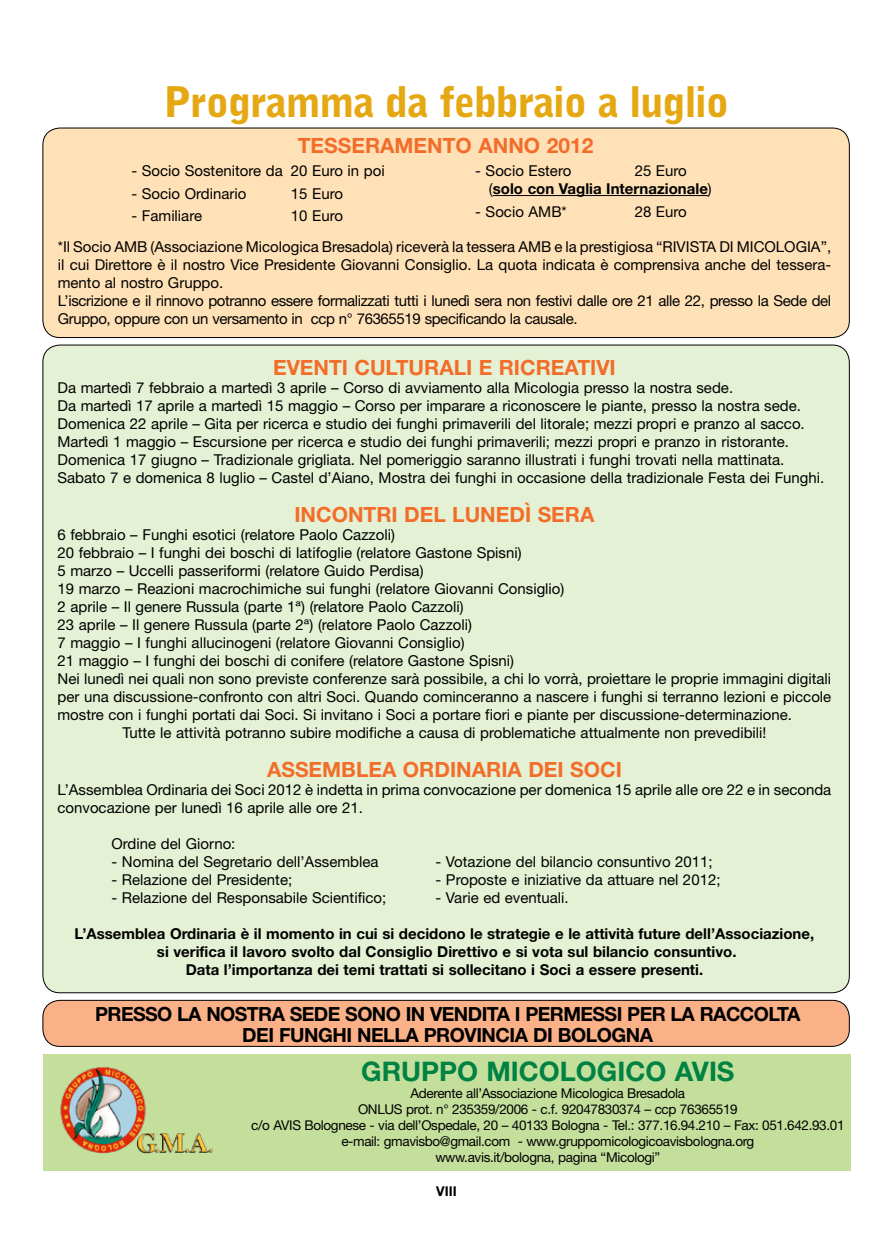
<style>
.page{position:relative;width:893px;height:1234px;background:#fff}
.page>*{position:absolute;margin:0;border:0;box-sizing:border-box;transform-origin:0 0}
.t1{font:900 42px "Bell Gothic";letter-spacing:-.025em;color:#e5a812}
.t2{font:700 27px "Helvetica Neue";color:#008242}
.t3{font:700 21px "Helvetica Neue";color:#f36d2a}
.t4{font:700 19.5px/21px "Helvetica Neue";letter-spacing:-.03em;color:#000;text-align:center}
.t5{font:15px/18px "Helvetica Neue";color:#000}
.t6{font:700 15px/18px "Helvetica Neue";color:#000}
.t7{font:13.5px/16.2px "Helvetica Neue";letter-spacing:-.025em;color:#000;text-align:center}
.t8{font:700 13.5px "Helvetica Neue";color:#000}
.s1{font-weight:400}
</style>
<div class="page">
<div style="left:43px;top:1053px;width:807px;height:116px;background:#c4df9b"></div>
<div style="left:43px;top:1000px;width:806px;height:46px;background:#fab187;border-radius:17px"></div>
<div style="left:43px;top:999px;width:807px;height:47px;border:1px solid #000;border-radius:17px"></div>
<div style="left:43px;top:128px;width:806px;height:209px;background:#ffe1b7;border-radius:17px"></div>
<div style="left:43px;top:128px;width:807px;height:210px;border:1px solid #000;border-radius:17px"></div>
<hr style="left:493px;top:195px;width:215px;height:1px;background:#000">
<div style="left:43px;top:345px;width:806px;height:647px;background:#e5f1d4;border-radius:17px"></div>
<img style="left:60px;top:1067px;width:153px;height:85px">
<h1 class="t1" style="left:164px;top:77px;width:567px">Programma da febbraio a luglio</h1>
<h3 class="t3" style="left:298px;top:133px;width:297px">TESSERAMENTO ANNO 2012</h3>
<p class="t5" style="left:131px;top:161px;width:255px">- Socio Sostenitore da 20 Euro in poi</p>
<p class="t5" style="left:131px;top:184px;width:117px">- Socio Ordinario</p>
<p class="t5" style="left:291px;top:184px;width:54px">15 Euro</p>
<p class="t5" style="left:131px;top:206px;width:72px">- Familiare</p>
<p class="t5" style="left:291px;top:206px;width:54px">10 Euro</p>
<p class="t5" style="left:475px;top:161px;width:98px">- Socio Estero</p>
<p class="t6" style="left:489px;top:161px;width:224px;text-indent:146px"><span class="s1">25 Euro (</span>solo con Vaglia Internazionale<span class="s1">)</span></p>
<p class="t5" style="left:475px;top:202px;width:93px">- Socio AMB*</p>
<p class="t5" style="left:635px;top:202px;width:54px">28 Euro</p>
<p class="t5" style="left:58px;top:237px;width:775px">*Il Socio AMB (Associazione Micologica Bresadola) riceverà la tessera AMB e la prestigiosa “RIVISTA DI MICOLOGIA”, il cui Direttore è il nostro Vice Presidente Giovanni Consiglio. La quota indicata è comprensiva anche del tessera&shy;mento al nostro Gruppo.<br>L’iscrizione e il rinnovo potranno essere formalizzati tutti i lunedì sera non festivi dalle ore 21 alle 22, presso la Sede del Gruppo, oppure con un versamento in ccp n° 76365519 specificando la causale.</p>
<h3 class="t3" style="left:273px;top:354px;width:344px">EVENTI CULTURALI E RICREATIVI</h3>
<p class="t5" style="left:58px;top:378px;width:768px">Da martedì 7 febbraio a martedì 3 aprile – Corso di avviamento alla Micologia presso la nostra sede.<br>Da martedì 17 aprile a martedì 15 maggio – Corso per imparare a riconoscere le piante, presso la nostra sede.<br>Domenica 22 aprile – Gita per ricerca e studio dei funghi primaverili del litorale; mezzi propri e pranzo al sacco.<br>Martedì 1 maggio – Escursione per ricerca e studio dei funghi primaverili; mezzi propri e pranzo in ristorante.<br>Domenica 17 giugno – Tradizionale grigliata. Nel pomeriggio saranno illustrati i funghi trovati nella mattinata.<br>Sabato 7 e domenica 8 luglio – Castel d’Aiano, Mostra dei funghi in occasione della tradizionale Festa dei Funghi.</p>
<h3 class="t3" style="left:294px;top:501px;width:302px">INCONTRI DEL LUNEDÌ SERA</h3>
<p class="t5" style="left:58px;top:525px;width:339px">6 febbraio – Funghi esotici (relatore Paolo Cazzoli)</p>
<p class="t5" style="left:58px;top:543px;width:466px">20 febbraio – I funghi dei boschi di latifoglie (relatore Gastone Spisni)</p>
<p class="t5" style="left:58px;top:561px;width:368px">5 marzo – Uccelli passeriformi (relatore Guido Perdisa)</p>
<p class="t5" style="left:58px;top:579px;width:508px">19 marzo – Reazioni macrochimiche sui funghi (relatore Giovanni Consiglio)</p>
<p class="t5" style="left:58px;top:597px;width:408px">2 aprile – Il genere Russula (parte 1ª) (relatore Paolo Cazzoli)</p>
<p class="t5" style="left:58px;top:615px;width:416px">23 aprile – Il genere Russula (parte 2ª) (relatore Paolo Cazzoli)</p>
<p class="t5" style="left:58px;top:633px;width:409px">7 maggio – I funghi allucinogeni (relatore Giovanni Consiglio)</p>
<p class="t5" style="left:58px;top:651px;width:458px">21 maggio – I funghi dei boschi di conifere (relatore Gastone Spisni)</p>
<p class="t5" style="left:58px;top:669px;width:775px">Nei lunedì nei quali non sono previste conferenze sarà possibile, a chi lo vorrà, proiettare le proprie immagini digitali</p>
<p class="t5" style="left:58px;top:687px;width:775px">per una discussione-confronto con altri Soci. Quando cominceranno a nascere i funghi si terranno lezioni e piccole</p>
<p class="t5" style="left:58px;top:705px;width:736px">mostre con i funghi portati dai Soci. Si invitano i Soci a portare fiori e piante per discussione-determinazione.</p>
<p class="t5" style="left:122px;top:723px;width:646px">Tutte le attività potranno subire modifiche a causa di problematiche attualmente non prevedibili!</p>
<h3 class="t3" style="left:267px;top:756px;width:356px">ASSEMBLEA ORDINARIA DEI SOCI</h3>
<p class="t5" style="left:58px;top:780px;width:775px">L’Assemblea Ordinaria dei Soci 2012 è indetta in prima convocazione per domenica 15 aprile alle ore 22 e in seconda convocazione per lunedì 16 aprile alle ore 21.</p>
<p class="t5" style="left:112px;top:834px;width:125px">Ordine del Giorno:</p>
<p class="t5" style="left:112px;top:852px;width:269px">- Nomina del Segretario dell’Assemblea</p>
<p class="t5" style="left:436px;top:852px;width:279px">- Votazione del bilancio consuntivo 2011;</p>
<p class="t5" style="left:112px;top:870px;width:182px">- Relazione del Presidente;</p>
<p class="t5" style="left:436px;top:870px;width:286px">- Proposte e iniziative da attuare nel 2012;</p>
<p class="t5" style="left:112px;top:888px;width:276px">- Relazione del Responsabile Scientifico;</p>
<p class="t5" style="left:436px;top:888px;width:135px">- Varie ed eventuali.</p>
<p class="t6" style="left:75px;top:924px;width:741px;text-align:center">L’Assemblea Ordinaria è il momento in cui si decidono le strategie e le attività future dell’Associazione, si verifica il lavoro svolto dal Consiglio Direttivo e si vota sul bilancio consuntivo.<br>Data l’importanza dei temi trattati si sollecitano i Soci a essere presenti.</p>
<h3 class="t4" style="left:95px;top:1002px;width:707px">PRESSO LA NOSTRA SEDE SONO IN VENDITA I PERMESSI PER LA RACCOLTA<br>DEI FUNGHI NELLA PROVINCIA DI BOLOGNA</h3>
<h2 class="t2" style="left:361px;top:1054px;width:375px">GRUPPO MICOLOGICO AVIS</h2>
<p class="t7" style="left:251px;top:1084px;width:595px">Aderente all’Associazione Micologica Bresadola<br>ONLUS prot. n° 235359/2006 - c.f. 92047830374 – ccp 76365519<br>c/o AVIS Bolognese - via dell’Ospedale, 20 – 40133 Bologna - Tel.: 377.16.94.210 – Fax: 051.642.93.01 e-mail: gmavisbo@gmail.com - www.gruppomicologicoavisbologna.org<br>www.avis.it/bologna, pagina “Micologi”</p>
<p class="t8" style="left:436px;top:1182px;width:22px">VIII</p>
</div>
